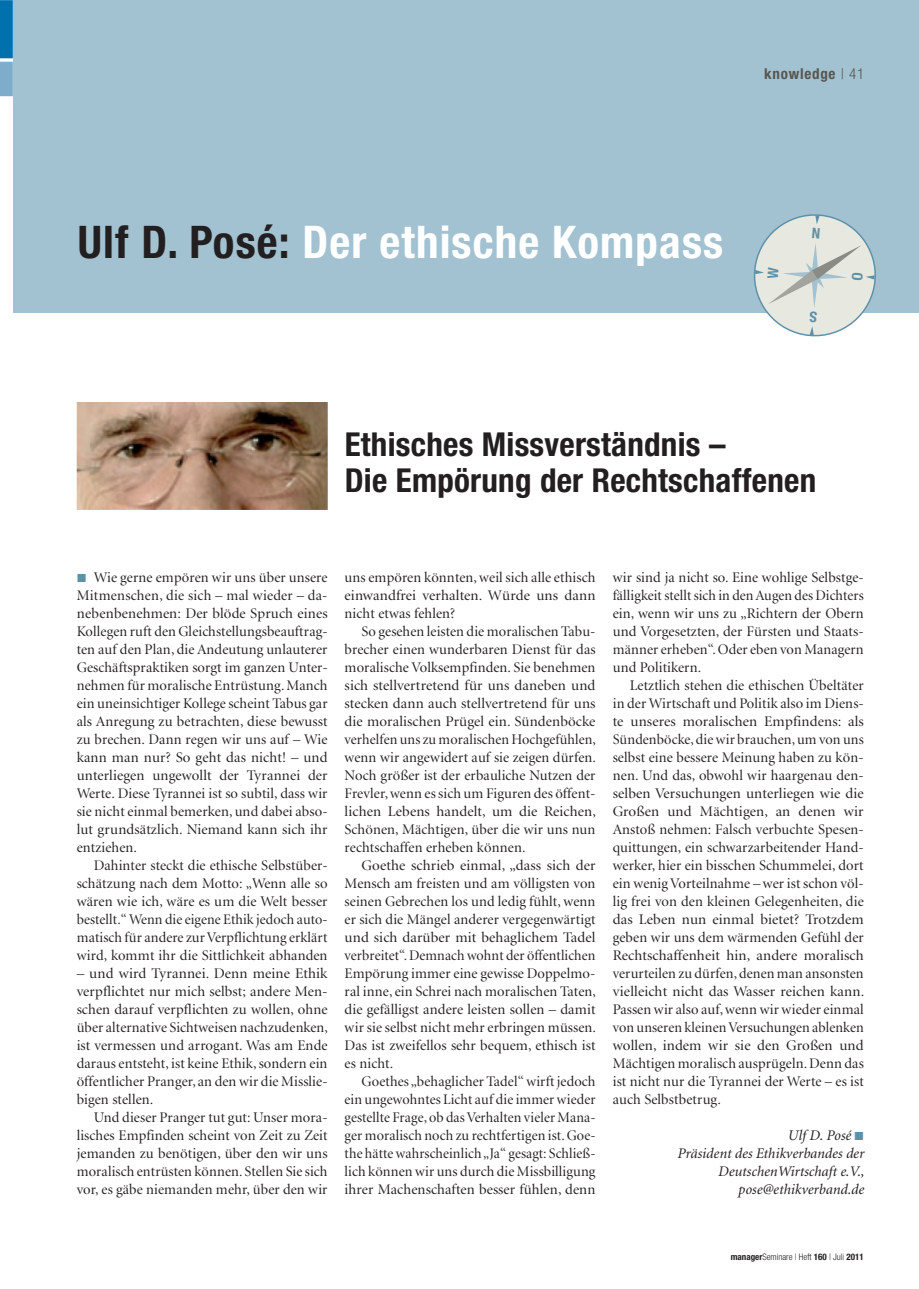
<style>
.page{position:relative;width:919px;height:1289px;background:#fff}
.page>*{position:absolute;margin:0;border:0;box-sizing:border-box;transform-origin:0 0}
.t1{font:700 condensed 45px "Helvetica Neue LT";letter-spacing:.025em;color:#fff}
.t2{font:700 condensed 33px/36px "Helvetica Neue LT";letter-spacing:.01em;color:#231f20}
.t3{font:700 condensed 15px "Helvetica Neue LT";letter-spacing:.05em;color:#585752}
.t4{font:14.7px/18px "Minion Display";letter-spacing:.01em;color:#231f20;text-align:justify}
.t5{font:italic 14.7px "Minion";color:#231f20}
.t6{font:300 condensed 9px "Helvetica Neue LT";color:#231f20}
.s1{font-weight:300}
.s2{color:#231f20}
.s3{font-weight:700}
</style>
<div class="page">
<div style="left:13px;top:0;width:905px;height:312px;background:#a3c2d1"></div>
<img style="left:77px;top:402px;width:251px;height:108px">
<div style="left:0;top:0;width:13px;height:58px;background:#0071ad"></div>
<div style="left:0;top:62px;width:13px;height:34px;background:#7dadcb"></div>
<svg style="left:737px;top:214px;width:154px;height:123px"></svg>
<p class="t3" style="left:764px;top:64px;width:101px">knowledge <span class="s1">| 41</span></p>
<h1 class="t1" style="left:78px;top:215px;width:646px"><span class="s2">Ulf D. Posé:</span> Der ethische Kompass</h1>
<h2 class="t2" style="left:345px;top:426px;width:473px">Ethisches Missverständnis –<br>Die Empörung der Rechtschaffenen</h2>
<p class="t4" style="left:77px;top:569px;width:252px;text-indent:17px">Wie gerne empören wir uns über unsere Mitmenschen, die sich – mal wieder – da&shy;nebenbenehmen: Der blöde Spruch eines Kollegen ruft den Gleichstellungsbeauftrag&shy;ten auf den Plan, die Andeutung unlauterer Geschäftspraktiken sorgt im ganzen Unter&shy;nehmen für moralische Entrüstung. Manch ein uneinsichtiger Kollege scheint Tabus gar als Anregung zu betrachten, diese bewusst zu brechen. Dann regen wir uns auf – Wie kann man nur? So geht das nicht! – und unterliegen ungewollt der Tyrannei der Werte. Diese Tyrannei ist so subtil, dass wir sie nicht einmal bemerken, und dabei abso&shy;lut grundsätzlich. Niemand kann sich ihr entziehen.</p>
<p class="t4" style="left:77px;top:857px;width:252px;text-indent:17px">Dahinter steckt die ethische Selbstüber&shy;schätzung nach dem Motto: „Wenn alle so wären wie ich, wäre es um die Welt besser bestellt.“ Wenn die eigene Ethik jedoch auto&shy;matisch für andere zur Verpflichtung erklärt wird, kommt ihr die Sittlichkeit abhanden</p>
<p class="t4" style="left:77px;top:965px;width:253px">– und wird Tyrannei. Denn meine Ethik verpflichtet nur mich selbst; andere Men&shy;schen darauf verpflichten zu wollen, ohne über alternative Sichtweisen nachzudenken, ist vermessen und arrogant. Was am Ende daraus entsteht, ist keine Ethik, sondern ein öffentlicher Pranger, an den wir die Misslie&shy;bigen stellen.</p>
<p class="t4" style="left:77px;top:1109px;width:252px;text-indent:17px">Und dieser Pranger tut gut: Unser mora&shy;lisches Empfinden scheint von Zeit zu Zeit jemanden zu benötigen, über den wir uns moralisch entrüsten können. Stellen Sie sich vor, es gäbe niemanden mehr, über den wir</p>
<p class="t4" style="left:344px;top:569px;width:252px">uns empören könnten, weil sich alle ethisch einwandfrei verhalten. Würde uns dann nicht etwas fehlen?</p>
<p class="t4" style="left:344px;top:623px;width:253px;text-indent:17px">So gesehen leisten die moralischen Tabu&shy;brecher einen wunderbaren Dienst für das moralische Volksempfinden. Sie benehmen sich stellvertretend für uns daneben und stecken dann auch stellvertretend für uns die moralischen Prügel ein. Sündenböcke verhelfen uns zu moralischen Hochgefühlen, wenn wir angewidert auf sie zeigen dürfen.<br>Noch größer ist der erbauliche Nutzen der Frevler, wenn es sich um Figuren des öffent&shy;lichen Lebens handelt, um die Reichen, Schönen, Mächtigen, über die wir uns nun rechtschaffen erheben können.</p>
<p class="t4" style="left:344px;top:857px;width:253px;text-indent:17px">Goethe schrieb einmal, „dass sich der Mensch am freisten und am völligsten von seinen Gebrechen los und ledig fühlt, wenn er sich die Mängel anderer vergegenwärtigt und sich darüber mit behaglichem Tadel verbreitet“. Demnach wohnt der öffentlichen Empörung immer eine gewisse Doppelmo&shy;ral inne, ein Schrei nach moralischen Taten, die gefälligst andere leisten sollen – damit wir sie selbst nicht mehr erbringen müssen.<br>Das ist zweifellos sehr bequem, ethisch ist es nicht.</p>
<p class="t4" style="left:344px;top:1073px;width:252px;text-indent:17px">Goethes „behaglicher Tadel“ wirft jedoch ein ungewohntes Licht auf die immer wieder gestellte Frage, ob das Verhalten vieler Mana&shy;ger moralisch noch zu rechtfertigen ist. Goe&shy;the hätte wahrscheinlich „Ja“ gesagt: Schließ&shy;lich können wir uns durch die Missbilligung ihrer Machenschaften besser fühlen, denn</p>
<p class="t4" style="left:612px;top:569px;width:252px">wir sind ja nicht so. Eine wohlige Selbstge&shy;fälligkeit stellt sich in den Augen des Dichters ein, wenn wir uns zu „Richtern der Obern und Vorgesetzten, der Fürsten und Staats&shy;männer erheben“. Oder eben von Managern und Politikern.</p>
<p class="t4" style="left:612px;top:677px;width:253px;text-indent:17px">Letztlich stehen die ethischen Übeltäter in der Wirtschaft und Politik also im Diens&shy;te unseres moralischen Empfindens: als Sündenböcke, die wir brauchen, um von uns selbst eine bessere Meinung haben zu kön&shy;nen. Und das, obwohl wir haargenau den&shy;selben Versuchungen unterliegen wie die Großen und Mächtigen, an denen wir Anstoß nehmen: Falsch verbuchte Spesen&shy;quittungen, ein schwarzarbeitender Hand&shy;werker, hier ein bisschen Schummelei, dort ein wenig Vorteilnahme – wer ist schon völ&shy;lig frei von den kleinen Gelegenheiten, die das Leben nun einmal bietet? Trotzdem geben wir uns dem wärmenden Gefühl der Rechtschaffenheit hin, andere moralisch verurteilen zu dürfen, denen man ansonsten vielleicht nicht das Wasser reichen kann.<br>Passen wir also auf, wenn wir wieder einmal von unseren kleinen Versuchungen ablenken wollen, indem wir sie den Großen und Mächtigen moralisch ausprügeln. Denn das ist nicht nur die Tyrannei der Werte – es ist auch Selbstbetrug.</p>
<p class="t5" style="left:787px;top:1128px;width:65px">Ulf D. Posé</p>
<p class="t5" style="left:677px;top:1146px;width:188px">Präsident des Ethikverbandes der</p>
<p class="t5" style="left:718px;top:1164px;width:148px">DeutschenWirtschaft e.V.,</p>
<p class="t5" style="left:737px;top:1182px;width:127px">pose@ethikverband.de</p>
<p class="t6" style="left:730px;top:1251px;width:134px"><span class="s3">manager</span>Seminare | Heft <span class="s3">160</span> | Juli <span class="s3">2011</span></p>
</div>
